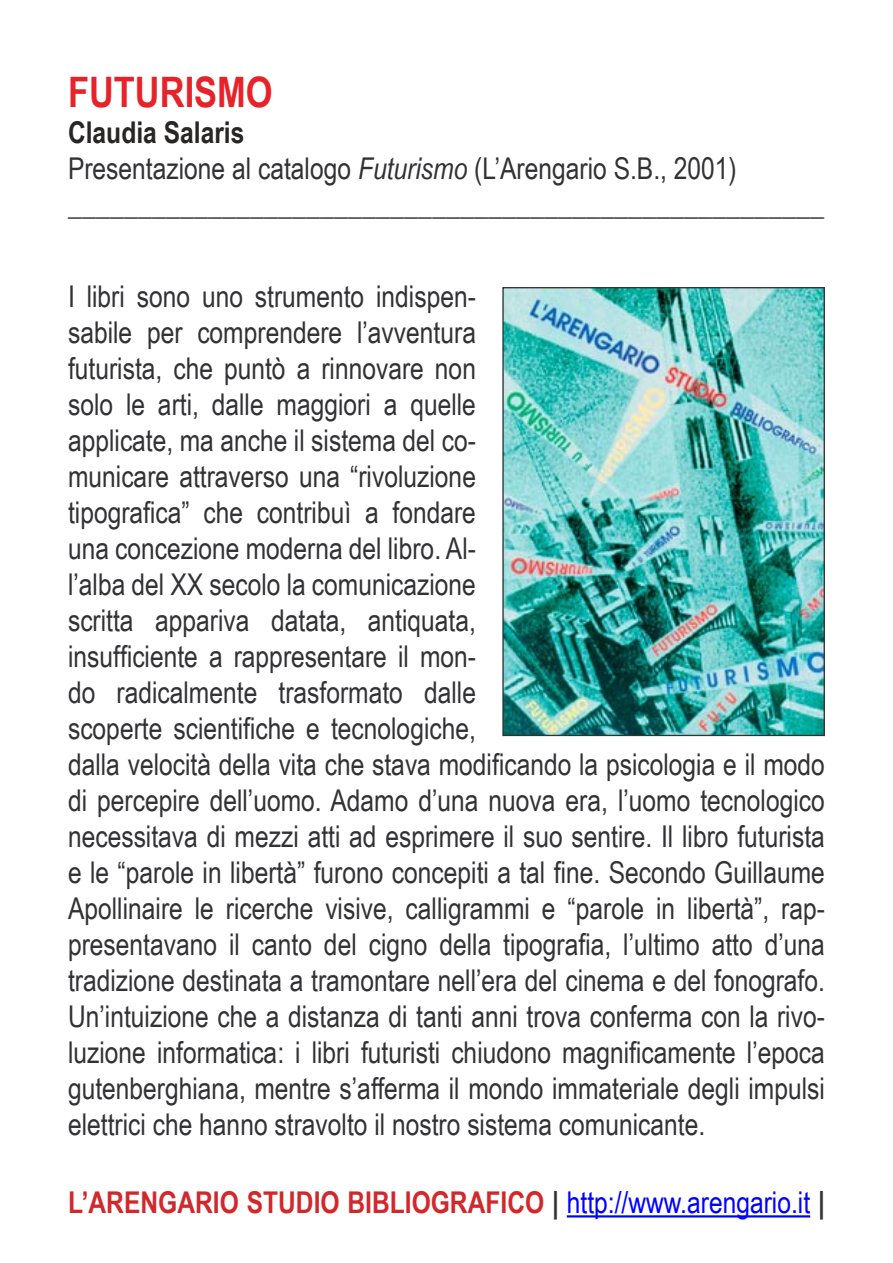
<style>
.page{position:relative;width:893px;height:1263px;background:#fff}
.page>*{position:absolute;margin:0;border:0;box-sizing:border-box;transform-origin:0 0}
.t1{font:700 42px "Arial Narrow";color:#e62329}
.t2{font:30px/36px "Arial Narrow";color:#323235}
.t3{font:700 30px "Arial Narrow";color:#d2282c}
.t4{font:700 30px "Arial Narrow";color:#272625}
.s1{font-style:italic}
.s2{color:#323235}
.s3{font-weight:400;color:#00f}
</style>
<div class="page">
<hr style="left:567px;top:1215px;width:243px;height:2px;background:#00f">
<img style="left:504px;top:289px;width:319px;height:445px">
<div style="left:502px;top:287px;width:323px;height:449px;border:1px solid #323235"></div>
<p class="t1" style="left:68px;top:61px;width:206px">FUTURISMO</p>
<p class="t4" style="left:68px;top:110px;width:178px">Claudia Salaris</p>
<p class="t2" style="left:68px;top:150px;width:670px">Presentazione al catalogo <span class="s1">Futurismo</span> (L’Arengario S.B., 2001)</p>
<p class="t2" style="left:68px;top:186px;width:758px">______________________________________________________</p>
<p class="t2" style="left:68px;top:277px;width:758px">I libri sono uno strumento indispen-<br>sabile per comprendere l’avventura<br>futurista, che puntò a rinnovare non<br>solo le arti, dalle maggiori a quelle<br>applicate, ma anche il sistema del co-<br>municare attraverso una “rivoluzione<br>tipografica” che contribuì a fondare<br>una concezione moderna del libro. Al-<br>l’alba del XX secolo la comunicazione<br>scritta appariva datata, antiquata,<br>insufficiente a rappresentare il mon-<br>do radicalmente trasformato dalle<br>scoperte scientifiche e tecnologiche,<br>dalla velocità della vita che stava modificando la psicologia e il modo di percepire dell’uomo. Adamo d’una nuova era, l’uomo tecnologico necessitava di mezzi atti ad esprimere il suo sentire. Il libro futurista e le “parole in libertà” furono concepiti a tal fine. Secondo Guillaume Apollinaire le ricerche visive, calligrammi e “parole in libertà”, rap&shy;presentavano il canto del cigno della tipografia, l’ultimo atto d’una tradizione destinata a tramontare nell’era del cinema e del fonografo.<br>Un’intuizione che a distanza di tanti anni trova conferma con la rivo&shy;luzione informatica: i libri futuristi chiudono magnificamente l’epoca gutenberghiana, mentre s’afferma il mondo immateriale degli impulsi elettrici che hanno stravolto il nostro sistema comunicante.</p>
<p class="t3" style="left:68px;top:1180px;width:758px">L’ARENGARIO STUDIO BIBLIOGRAFICO <span class="s2">|</span> <span class="s3">http://www.arengario.it</span> <span class="s2">|</span></p>
</div>
